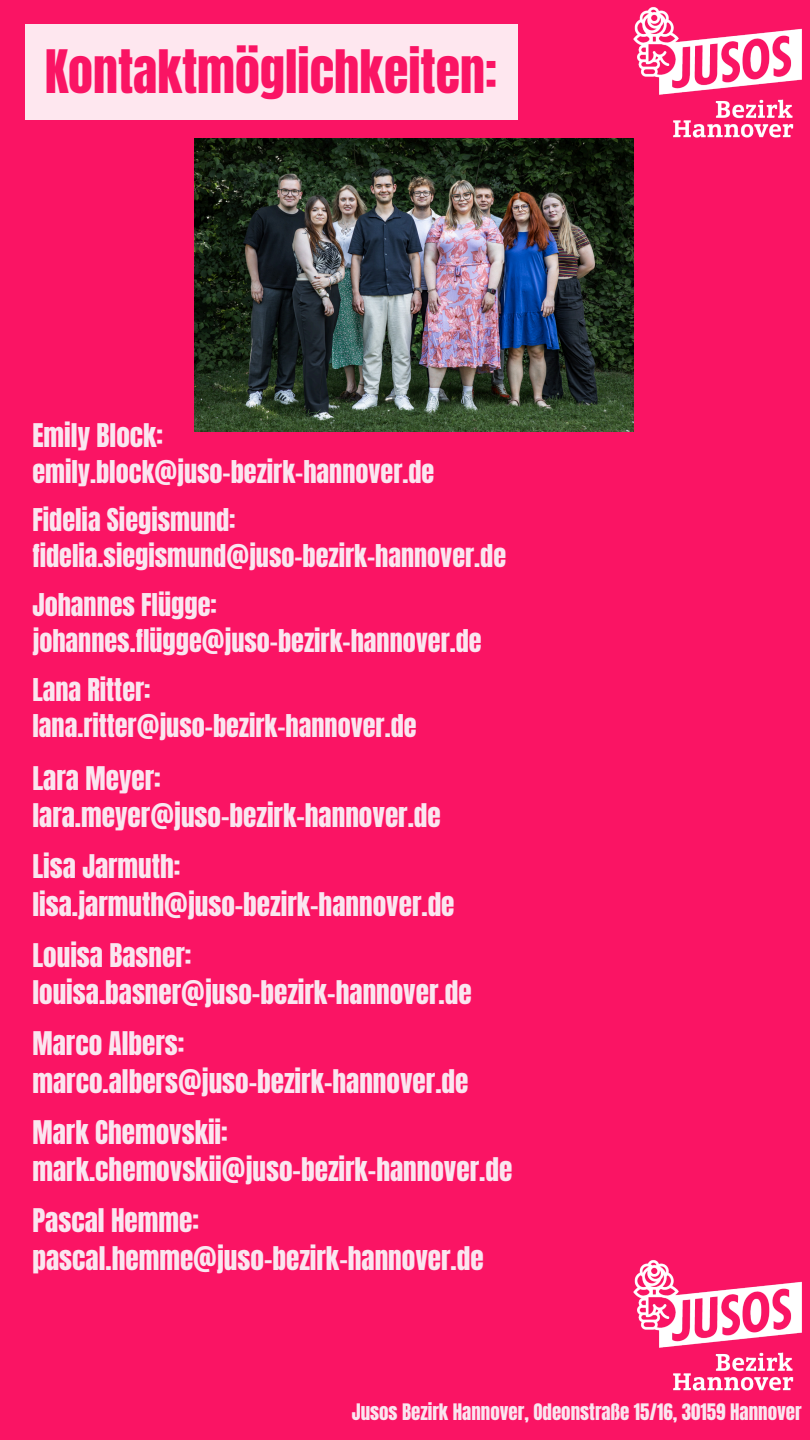
<style>
.page{position:relative;width:810px;height:1440px;background:#fa1464}
.page>*{position:absolute;margin:0;border:0;box-sizing:border-box;transform-origin:0 0}
.t1{font:50px "Anton";color:#fa1464}
.t2{font:27.2px/37.5px "Anton";color:#fae6f0}
.t3{font:26.2px/36px "Anton";color:#fae6f0}
.t4{font:19px "Anton";color:#fae6f0}
</style>
<div class="page">
<img style="left:633px;top:6px;width:168px;height:133px">
<img style="left:633px;top:1259px;width:168px;height:132px">
<img style="left:194px;top:139px;width:439px;height:292px">
<div style="left:25px;top:24px;width:492px;height:96px;background:#fee7ef"></div>
<h2 class="t1" style="left:45px;top:34px;width:454px">Kontaktmöglichkeiten:</h2>
<h2 class="t2" style="left:32px;top:416px;width:132px">Emily Block:</h2>
<h2 class="t3" style="left:32px;top:453px;width:403px">emily.block@juso-bezirk-hannover.de</h2>
<h2 class="t3" style="left:32px;top:502px;width:475px">Fidelia Siegismund: fidelia.siegismund@juso-bezirk-hannover.de</h2>
<h2 class="t3" style="left:32px;top:587px;width:451px">Johannes Flügge: johannes.flügge@juso-bezirk-hannover.de</h2>
<p class="t3" style="left:32px;top:672px;width:386px">Lana Ritter: lana.ritter@juso-bezirk-hannover.de</p>
<p class="t2" style="left:32px;top:759px;width:410px">Lara Meyer: lara.meyer@juso-bezirk-hannover.de</p>
<h2 class="t2" style="left:32px;top:848px;width:424px">Lisa Jarmuth: lisa.jarmuth@juso-bezirk-hannover.de</h2>
<h2 class="t2" style="left:32px;top:936px;width:441px">Louisa Basner: louisa.basner@juso-bezirk-hannover.de</h2>
<h2 class="t2" style="left:32px;top:1025px;width:437px">Marco Albers: marco.albers@juso-bezirk-hannover.de</h2>
<h2 class="t2" style="left:32px;top:1113px;width:481px">Mark Chemovskii: mark.chemovskii@juso-bezirk-hannover.de</h2>
<p class="t2" style="left:32px;top:1202px;width:453px">Pascal Hemme: pascal.hemme@juso-bezirk-hannover.de</p>
<p class="t4" style="left:352px;top:1398px;width:451px">Jusos Bezirk Hannover, Odeonstraße 15/16, 30159 Hannover</p>
</div>
